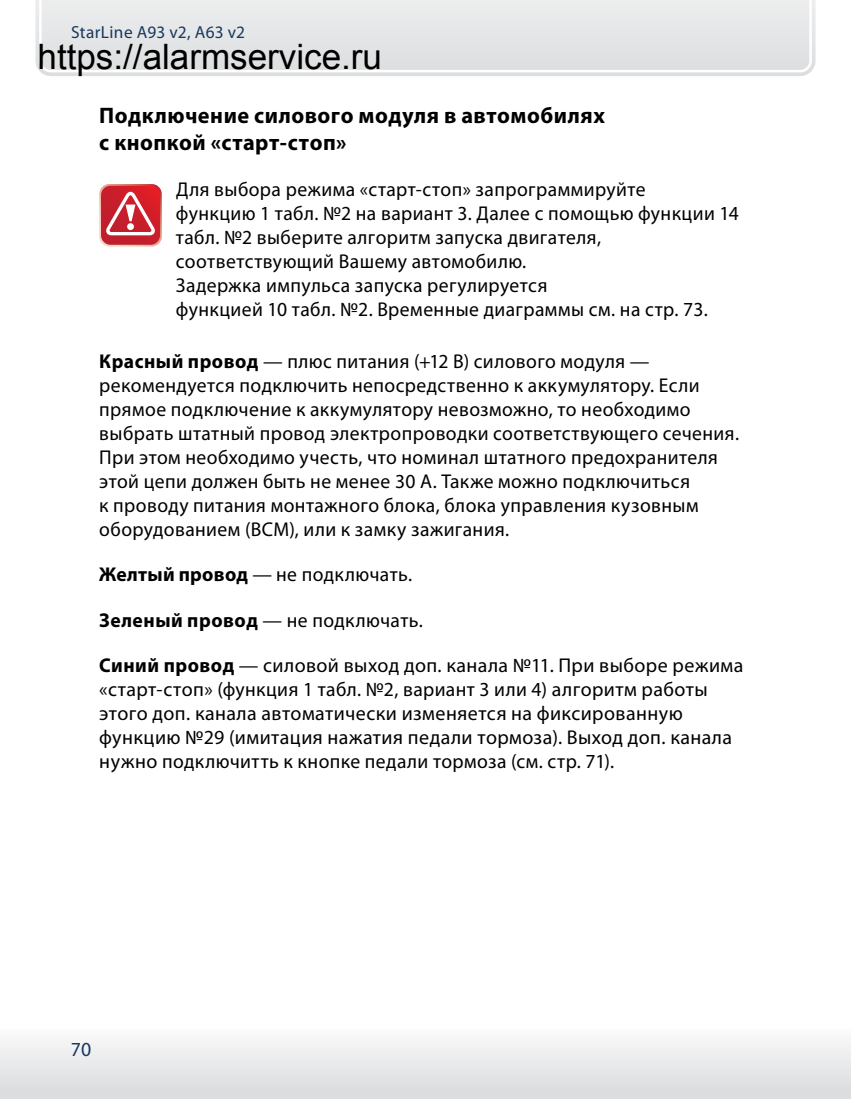
<style>
.page{position:relative;width:851px;height:1099px;background:#fff}
.page>*{position:absolute;margin:0;border:0;box-sizing:border-box;transform-origin:0 0}
.t1{font:700 22.5px/27px "Myriad Pro";letter-spacing:.025em;color:#000}
.t2{font:20px/24px "Myriad Pro";letter-spacing:.02em;color:#000}
.t3{font:20px "Myriad Pro";color:#17395e}
.t4{font:17.5px "Myriad Pro";letter-spacing:.01em;color:#17395e}
.s1{font-weight:700}
</style>
<div class="page">
<svg style="left:35px;top:0;width:780px;height:76px;background:#dedfe1"></svg>
<svg style="left:38px;top:0;width:774px;height:74px;background:#dbdcdd"></svg>
<svg style="left:0;top:1041px;width:850px;height:57px"></svg>
<svg style="left:99px;top:184px;width:63px;height:62px;background:#d65058"></svg>
<div style="left:127px;top:223px;width:7px;height:7px;background:#fff;border-radius:50%"></div>
<p class="t4" style="left:71px;top:22px;width:175px">StarLine A93 v2, А63 v2</p>
<p class="t1" style="left:99px;top:101px;width:507px">Подключение силового модуля в автомобилях с кнопкой «старт-стоп»</p>
<p class="t2" style="left:176px;top:176px;width:564px">Для выбора режима «старт-стоп» запрограммируйте<br>функцию 1 табл. №2 на вариант 3. Далее с помощью функции 14 табл. №2 выберите алгоритм запуска двигателя, соответствующий Вашему автомобилю.<br>Задержка импульса запуска регулируется<br>функцией 10 табл. №2. Временные диаграммы см. на стр. 73.</p>
<p class="t2" style="left:99px;top:349px;width:641px"><span class="s1">Красный провод</span> — плюс питания (+12 В) силового модуля — рекомендуется подключить непосредственно к аккумулятору. Если прямое подключение к аккумулятору невозможно, то необходимо выбрать штатный провод электропроводки соответствующего сечения.<br>При этом необходимо учесть, что номинал штатного предохранителя этой цепи должен быть не менее 30 А. Также можно подключиться<br>к проводу питания монтажного блока, блока управления кузовным оборудованием (BCM), или к замку зажигания.</p>
<p class="t2" style="left:99px;top:562px;width:314px"><span class="s1">Желтый провод</span> — не подключать.</p>
<p class="t2" style="left:99px;top:607px;width:325px"><span class="s1">Зеленый провод</span> — не подключать.</p>
<p class="t2" style="left:99px;top:653px;width:645px"><span class="s1">Синий провод</span> — силовой выход доп. канала №11. При выборе режима «старт-стоп» (функция 1 табл. №2, вариант 3 или 4) алгоритм работы этого доп. канала автоматически изменяется на фиксированную функцию №29 (имитация нажатия педали тормоза). Выход доп. канала нужно подключитть к кнопке педали тормоза (см. стр. 71).</p>
<p class="t3" style="left:71px;top:1037px;width:22px">70</p>
</div>
